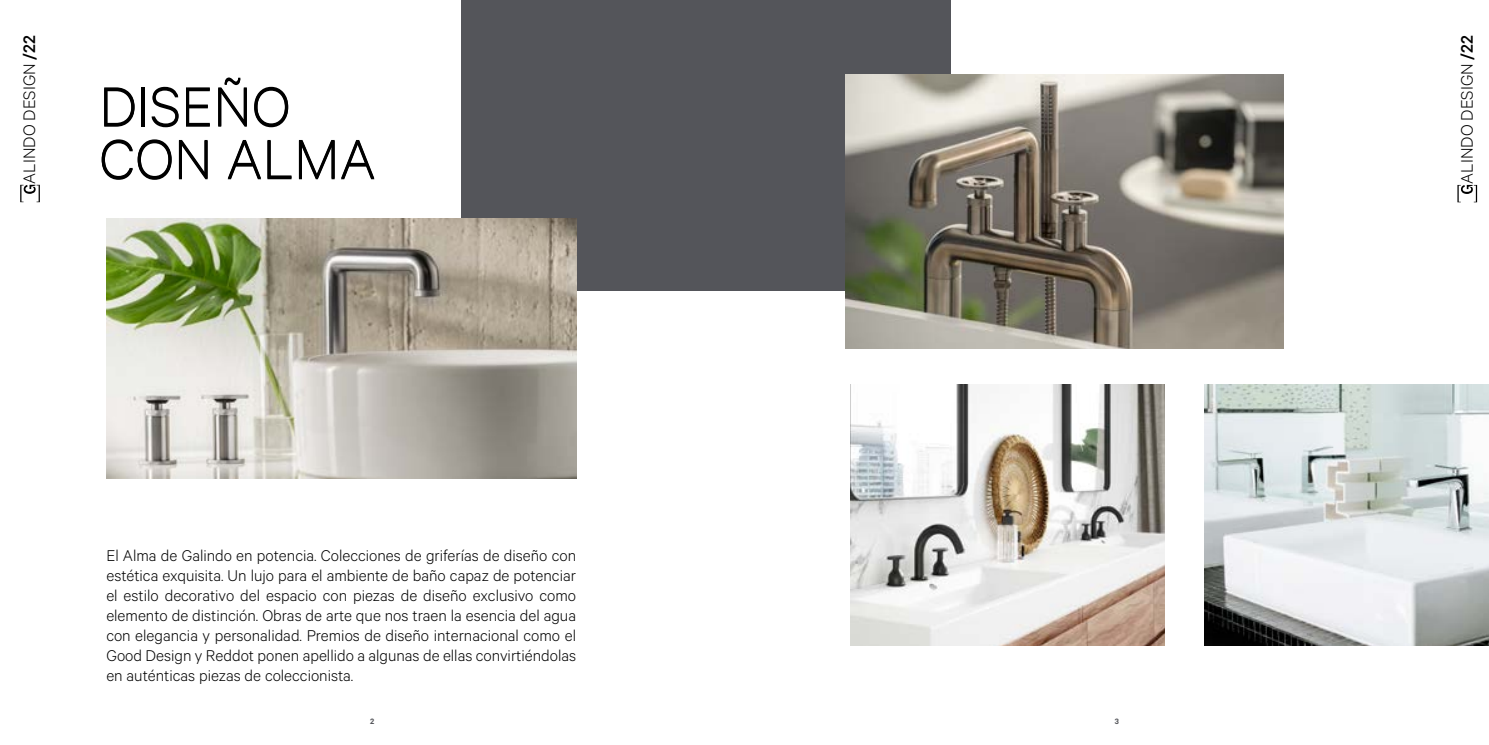
<style>
.page{position:relative;width:1489px;height:745px;background:#fff}
.page>*{position:absolute;margin:0;border:0;box-sizing:border-box;transform-origin:0 0}
.t1{font:300 62.5px/52.5px "Calibre";color:#000}
.t2{font:300 18.75px "Calibre";color:#000}
.t3{font:300 17.5px/20px "Calibre";color:#000;text-align:justify}
.t4{font:600 8.75px "Calibre";color:#54555a}
.s1{font-weight:500}
</style>
<div class="page">
<div style="left:461px;top:0;width:489px;height:291px;background:#54555a"></div>
<img style="left:107px;top:218px;width:469px;height:260px">
<img style="left:845px;top:74px;width:438px;height:274px">
<img style="left:1204px;top:384px;width:284px;height:261px">
<img style="left:850px;top:384px;width:314px;height:261px">
<svg style="left:20px;top:185px;width:20px;height:17px"></svg>
<svg style="left:1457px;top:185px;width:19px;height:17px"></svg>
<p class="t2" style="left:18px;top:183px;width:149px;rotate:-90deg">ALINDO DESIGN <span class="s1">/22</span></p>
<p class="t2" style="left:1455px;top:183px;width:149px;rotate:-90deg">ALINDO DESIGN <span class="s1">/22</span></p>
<h1 class="t1" style="left:99px;top:78px;width:278px">DISEÑO<br>CON ALMA</h1>
<p class="t3" style="left:106px;top:544px;width:471px">El Alma de Galindo en potencia. Colecciones de griferías de diseño con estética exquisita. Un lujo para el ambiente de baño capaz de potenciar el estilo decorativo del espacio con piezas de diseño exclusivo como elemento de distinción. Obras de arte que nos traen la esencia del agua con elegancia y personalidad. Premios de diseño internacional como el Good Design y Reddot ponen apellido a algunas de ellas convirtiéndolas en auténticas piezas de coleccionista.</p>
<p class="t4" style="left:370px;top:716px;width:6px">2</p>
<p class="t4" style="left:1114px;top:716px;width:6px">3</p>
</div>
